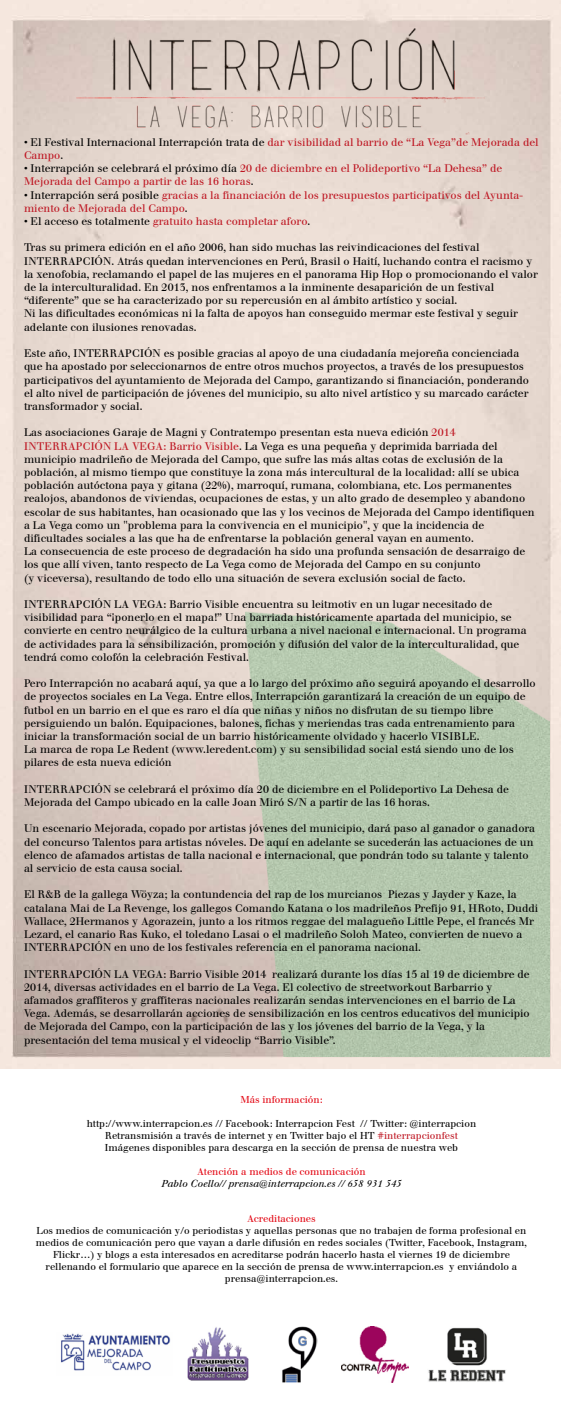
<style>
.page{position:relative;width:561px;height:1423px;background:#fff}
.page>*{position:absolute;margin:0;border:0;box-sizing:border-box;transform-origin:0 0}
.t1{font:11px/13.2px "Berthold Walbaum";color:#000}
.t2{font:11px/13.2px "Berthold Walbaum";color:#be1622}
.t3{font:10px/12px "Berthold Walbaum";color:#000;text-align:center}
.t4{font:10px "Berthold Walbaum";color:#e30613}
.t5{font:italic 10px "Berthold Walbaum";color:#000}
.s1{color:#000}
.s2{color:#be1622}
</style>
<div class="page">
<img style="left:0;top:0;width:561px;height:1068px">
<img style="left:245px;top:612px;width:305px;height:444px">
<img style="left:76px;top:28px;width:409px;height:107px">
<img style="left:61px;top:1333px;width:110px;height:38px">
<img style="left:187px;top:1327px;width:62px;height:54px">
<img style="left:282px;top:1326px;width:36px;height:57px">
<img style="left:342px;top:1326px;width:67px;height:56px">
<img style="left:428px;top:1327px;width:78px;height:55px">
<p class="t2" style="left:24px;top:136px;width:516px"><span class="s1">• El Festival Internacional Interrapción trata de</span> dar visibilidad al barrio de “La Vega”de Mejorada del<br>Campo<span class="s1">.</span></p>
<p class="t2" style="left:24px;top:162px;width:480px"><span class="s1">• Interrapción se celebrará el próximo día</span> 20 de diciembre en el Polideportivo “La Dehesa” de<br>Mejorada del Campo a partir de las 16 horas<span class="s1">.</span></p>
<p class="t2" style="left:24px;top:188px;width:501px"><span class="s1">• Interrapción será posible</span> gracias a la financiación de los presupuestos participativos del Ayunta&shy;miento de Mejorada del Campo<span class="s1">.</span></p>
<p class="t2" style="left:24px;top:215px;width:288px"><span class="s1">• El acceso es totalmente</span> gratuito hasta completar aforo<span class="s1">.</span></p>
<p class="t1" style="left:24px;top:241px;width:515px">Tras su primera edición en el año 2006, han sido muchas las reivindicaciones del festival INTERRAPCIÓN. Atrás quedan intervenciones en Perú, Brasil o Haití, luchando contra el racismo y la xenofobia, reclamando el papel de las mujeres en el panorama Hip Hop o promocionando el valor de la interculturalidad. En 2013, nos enfrentamos a la inminente desaparición de un festival “diferente” que se ha caracterizado por su repercusión en al ámbito artístico y social.<br>Ni las dificultades económicas ni la falta de apoyos han conseguido mermar este festival y seguir adelante con ilusiones renovadas.</p>
<p class="t1" style="left:24px;top:347px;width:506px">Este año, INTERRAPCIÓN es posible gracias al apoyo de una ciudadanía mejoreña concienciada que ha apostado por seleccionarnos de entre otros muchos proyectos, a través de los presupuestos participativos del ayuntamiento de Mejorada del Campo, garantizando si financiación, ponderando el alto nivel de participación de jóvenes del municipio, su alto nivel artístico y su marcado carácter transformador y social.</p>
<p class="t1" style="left:24px;top:426px;width:512px">Las asociaciones Garaje de Magni y Contratempo presentan esta nueva edición <span class="s2">2014<br>INTERRAPCIÓN LA VEGA: Barrio Visible</span>. La Vega es una pequeña y deprimida barriada del municipio madrileño de Mejorada del Campo, que sufre las más altas cotas de exclusión de la población, al mismo tiempo que constituye la zona más intercultural de la localidad: allí se ubica población autóctona paya y gitana (22%), marroquí, rumana, colombiana, etc. Los permanentes realojos, abandonos de viviendas, ocupaciones de estas, y un alto grado de desempleo y abandono escolar de sus habitantes, han ocasionado que las y los vecinos de Mejorada del Campo identifiquen a La Vega como un "problema para la convivencia en el municipio", y que la incidencia de dificultades sociales a las que ha de enfrentarse la población general vayan en aumento.<br>La consecuencia de este proceso de degradación ha sido una profunda sensación de desarraigo de los que allí viven, tanto respecto de La Vega como de Mejorada del Campo en su conjunto<br>(y viceversa), resultando de todo ello una situación de severa exclusión social de facto.</p>
<p class="t1" style="left:24px;top:598px;width:504px">INTERRAPCIÓN LA VEGA: Barrio Visible encuentra su leitmotiv en un lugar necesitado de visibilidad para “¡ponerlo en el mapa!” Una barriada históricamente apartada del municipio, se convierte en centro neurálgico de la cultura urbana a nivel nacional e internacional. Un programa de actividades para la sensibilización, promoción y difusión del valor de la interculturalidad, que tendrá como colofón la celebración Festival.</p>
<p class="t1" style="left:24px;top:677px;width:513px">Pero Interrapción no acabará aquí, ya que a lo largo del próximo año seguirá apoyando el desarrollo de proyectos sociales en La Vega. Entre ellos, Interrapción garantizará la creación de un equipo de futbol en un barrio en el que es raro el día que niñas y niños no disfrutan de su tiempo libre persiguiendo un balón. Equipaciones, balones, fichas y meriendas tras cada entrenamiento para iniciar la transformación social de un barrio históricamente olvidado y hacerlo VISIBLE.<br>La marca de ropa Le Redent (www.leredent.com) y su sensibilidad social está siendo uno de los pilares de esta nueva edición</p>
<p class="t1" style="left:24px;top:782px;width:487px">INTERRAPCIÓN se celebrará el próximo día 20 de diciembre en el Polideportivo La Dehesa de<br>Mejorada del Campo ubicado en la calle Joan Miró S/N a partir de las 16 horas.</p>
<p class="t1" style="left:24px;top:822px;width:513px">Un escenario Mejorada, copado por artistas jóvenes del municipio, dará paso al ganador o ganadora del concurso Talentos para artistas nóveles. De aquí en adelante se sucederán las actuaciones de un elenco de afamados artistas de talla nacional e internacional, que pondrán todo su talante y talento al servicio de esta causa social.</p>
<p class="t1" style="left:24px;top:888px;width:516px">El R&amp;B de la gallega Wöyza; la contundencia del rap de los murcianos Piezas y Jayder y Kaze, la catalana Mai de La Revenge, los gallegos Comando Katana o los madrileños Prefijo 91, HRoto, Duddi Wallace, 2Hermanos y Agorazein, junto a los ritmos reggae del malagueño Little Pepe, el francés Mr Lezard, el canario Ras Kuko, el toledano Lasai o el madrileño Soloh Mateo, convierten de nuevo a INTERRAPCIÓN en uno de los festivales referencia en el panorama nacional.</p>
<p class="t1" style="left:24px;top:967px;width:507px">INTERRAPCIÓN LA VEGA: Barrio Visible 2014 realizará durante los días 15 al 19 de diciembre de 2014, diversas actividades en el barrio de La Vega. El colectivo de streetworkout Barbarrio y afamados graffiteros y graffiteras nacionales realizarán sendas intervenciones en el barrio de La Vega. Además, se desarrollarán acciones de sensibilización en los centros educativos del municipio de Mejorada del Campo, con la participación de las y los jóvenes del barrio de la Vega, y la presentación del tema musical y el videoclip “Barrio Visible”.</p>
<p class="t4" style="left:240px;top:1094px;width:84px">Más información:</p>
<p class="t3" style="left:87px;top:1118px;width:391px">http://www.interrapcion.es // Facebook: Interrapcion Fest // Twitter: @interrapcion<br>Retransmisión a través de internet y en Twitter bajo el HT <span class="s2">#interrapcionfest<br></span>Imágenes disponibles para descarga en la sección de prensa de nuestra web</p>
<p class="t4" style="left:197px;top:1166px;width:170px">Atención a medios de comunicación</p>
<p class="t5" style="left:161px;top:1178px;width:242px">Pablo Coello// prensa@interrapcion.es // 658 931 545</p>
<p class="t4" style="left:247px;top:1213px;width:70px">Acreditaciones</p>
<p class="t3" style="left:36px;top:1224px;width:493px">Los medios de comunicación y/o periodistas y aquellas personas que no trabajen de forma profesional en medios de comunicación pero que vayan a darle difusión en redes sociales (Twitter, Facebook, Instagram, Flickr…) y blogs a esta interesados en acreditarse podrán hacerlo hasta el viernes 19 de diciembre rellenando el formulario que aparece en la sección de prensa de www.interrapcion.es y enviándolo a prensa@interrapcion.es.</p>
</div>
